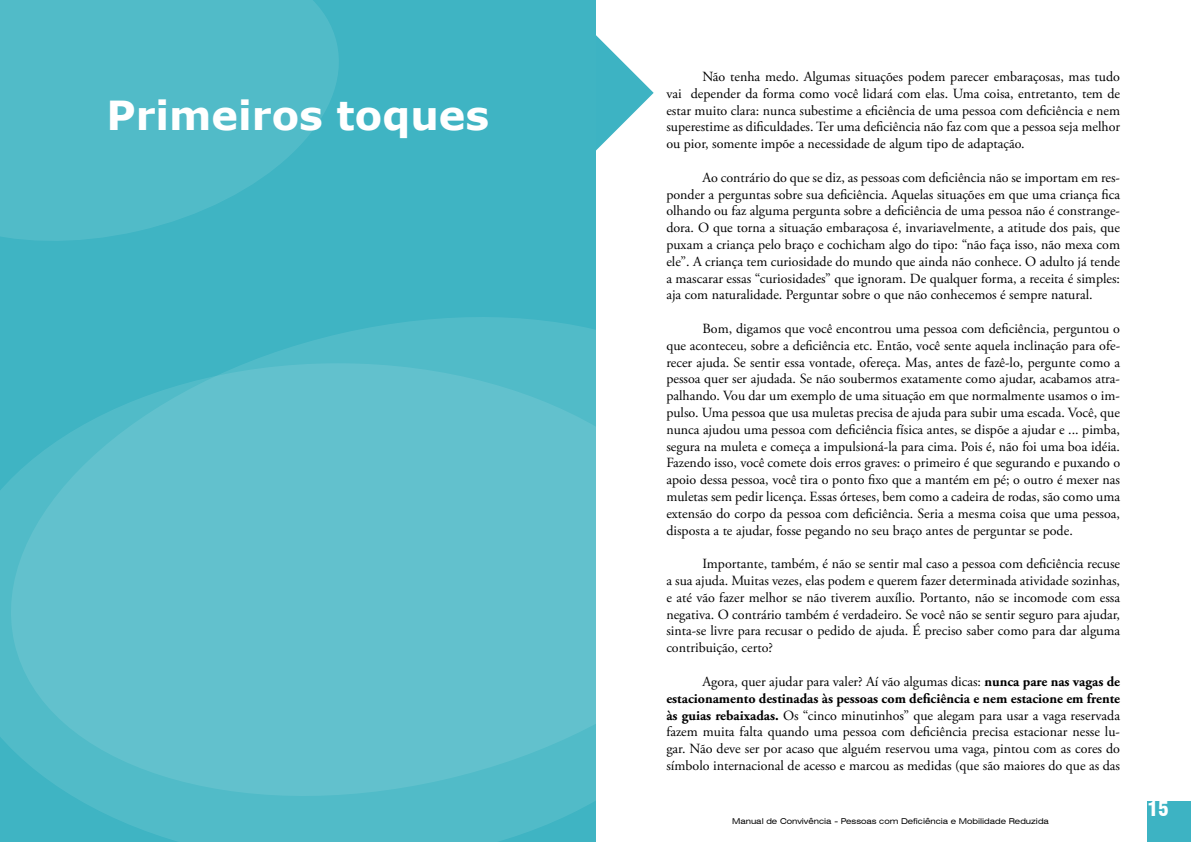
<style>
.page{position:relative;width:1191px;height:842px;background:#fff}
.page>*{position:absolute;margin:0;border:0;box-sizing:border-box;transform-origin:0 0}
.t1{font:700 40px "Verdana";color:#fff}
.t2{font:900 condensed 20px "Swiss 721 BT";color:#fff}
.t3{font:14px/16.8px "Adobe Garamond Pro";color:#000;text-align:justify}
.t4{font:expanded 8px "Swiss 721 BT";color:#000}
.s1{font-weight:700}
</style>
<div class="page">
<svg style="left:595px;top:11px;width:58px;height:163px"></svg>
<div style="left:0;top:0;width:595px;height:842px;background:#3fb4c3"></div>
<svg style="left:0;top:479px;width:595px;height:363px;fill:#51bbc8"></svg>
<svg style="left:11px;top:317px;width:584px;height:479px;fill:#62c1cd"></svg>
<svg style="left:0;top:0;width:339px;height:241px;fill:#51bbc8"></svg>
<div style="left:1147px;top:801px;width:44px;height:41px;background:#3db3c3"></div>
<h1 class="t1" style="left:106px;top:89px;width:384px">Primeiros toques</h1>
<p class="t3" style="left:666px;top:69px;width:455px;text-indent:36px">Não tenha medo. Algumas situações podem parecer embaraçosas, mas tudo vai depender da forma como você lidará com elas. Uma coisa, entretanto, tem de estar muito clara: nunca subestime a eficiência de uma pessoa com deficiência e nem superestime as dificuldades. Ter uma deficiência não faz com que a pessoa seja melhor ou pior, somente impõe a necessidade de algum tipo de adaptação.</p>
<p class="t3" style="left:666px;top:169px;width:455px;text-indent:36px">Ao contrário do que se diz, as pessoas com deficiência não se importam em res&shy;ponder a perguntas sobre sua deficiência. Aquelas situações em que uma criança fica olhando ou faz alguma pergunta sobre a deficiência de uma pessoa não é constrange&shy;dora. O que torna a situação embaraçosa é, invariavelmente, a atitude dos pais, que puxam a criança pelo braço e cochicham algo do tipo: “não faça isso, não mexa com ele”. A criança tem curiosidade do mundo que ainda não conhece. O adulto já tende a mascarar essas “curiosidades” que ignoram. De qualquer forma, a receita é simples: aja com naturalidade. Perguntar sobre o que não conhecemos é sempre natural.</p>
<p class="t3" style="left:666px;top:321px;width:455px;text-indent:36px">Bom, digamos que você encontrou uma pessoa com deficiência, perguntou o que aconteceu, sobre a deficiência etc. Então, você sente aquela inclinação para ofe&shy;recer ajuda. Se sentir essa vontade, ofereça. Mas, antes de fazê-lo, pergunte como a pessoa quer ser ajudada. Se não soubermos exatamente como ajudar, acabamos atra&shy;palhando. Vou dar um exemplo de uma situação em que normalmente usamos o im&shy;pulso. Uma pessoa que usa muletas precisa de ajuda para subir uma escada. Você, que nunca ajudou uma pessoa com deficiência física antes, se dispõe a ajudar e ... pimba, segura na muleta e começa a impulsioná-la para cima. Pois é, não foi uma boa idéia.<br>Fazendo isso, você comete dois erros graves: o primeiro é que segurando e puxando o apoio dessa pessoa, você tira o ponto fixo que a mantém em pé; o outro é mexer nas muletas sem pedir licença. Essas órteses, bem como a cadeira de rodas, são como uma extensão do corpo da pessoa com deficiência. Seria a mesma coisa que uma pessoa, disposta a te ajudar, fosse pegando no seu braço antes de perguntar se pode.</p>
<p class="t3" style="left:666px;top:556px;width:455px;text-indent:36px">Importante, também, é não se sentir mal caso a pessoa com deficiência recuse a sua ajuda. Muitas vezes, elas podem e querem fazer determinada atividade sozinhas, e até vão fazer melhor se não tiverem auxílio. Portanto, não se incomode com essa negativa. O contrário também é verdadeiro. Se você não se sentir seguro para ajudar, sinta-se livre para recusar o pedido de ajuda. É preciso saber como para dar alguma contribuição, certo?</p>
<p class="t3" style="left:666px;top:673px;width:455px;text-indent:36px">Agora, quer ajudar para valer? Aí vão algumas dicas: <span class="s1">nunca pare nas vagas de estacionamento destinadas às pessoas com deficiência e nem estacione em frente às guias rebaixadas.</span> Os “cinco minutinhos” que alegam para usar a vaga reservada fazem muita falta quando uma pessoa com deficiência precisa estacionar nesse lu&shy;gar. Não deve ser por acaso que alguém reservou uma vaga, pintou com as cores do símbolo internacional de acesso e marcou as medidas (que são maiores do que as das</p>
<p class="t4" style="left:732px;top:816px;width:318px">Manual de Convivência - Pessoas com Deficiência e Mobilidade Reduzida</p>
<h2 class="t2" style="left:1147px;top:797px;width:23px">15</h2>
</div>
